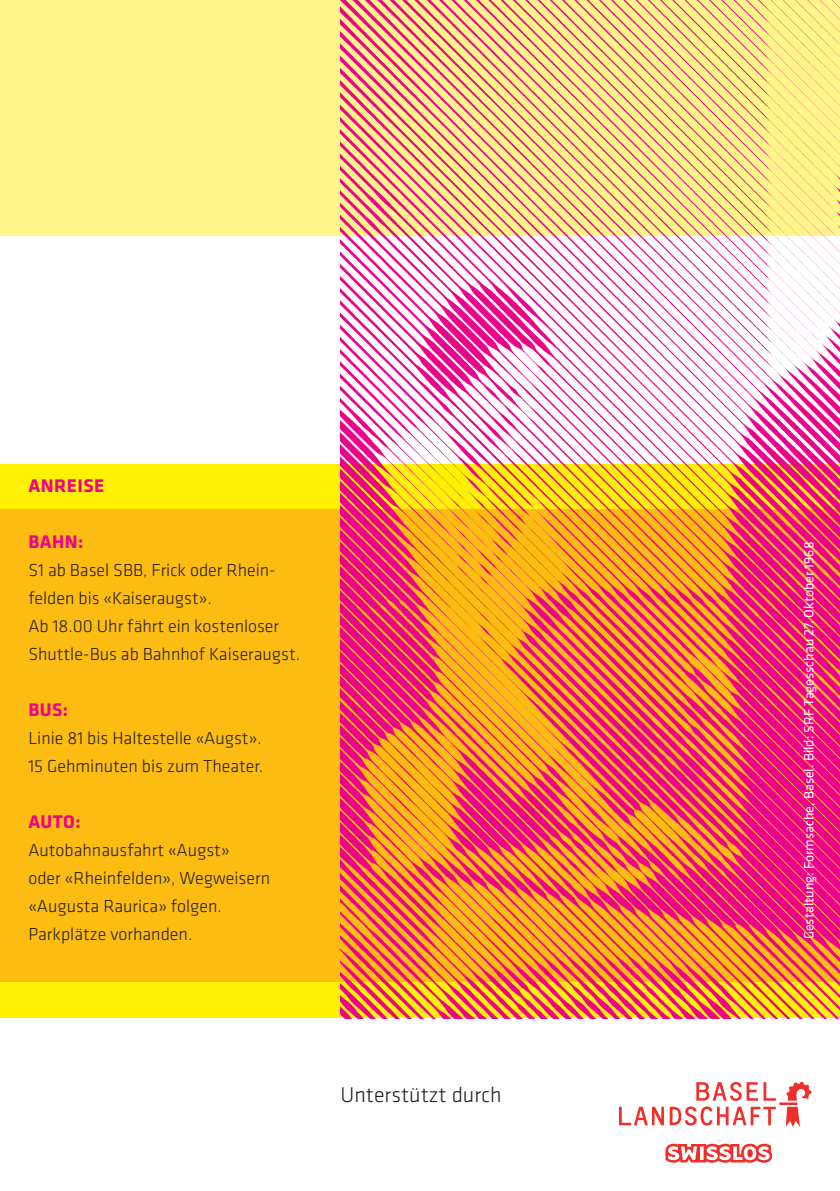
<style>
.page{position:relative;width:840px;height:1191px;background:#fff}
.page>*{position:absolute;margin:0;border:0;box-sizing:border-box;transform-origin:0 0}
.t1{font:300 22px "Klavika";color:#231f20}
.t2{font:700 19px "Klavika";letter-spacing:.025em;color:#ed028c}
.t3{font:300 18px/28px "Klavika";color:#231f20}
.t4{font:14px "Klavika";color:#fff}
</style>
<div class="page">
<div style="left:0;top:464px;width:839px;height:554px;background:#fff101"></div>
<div style="left:0;top:509px;width:839px;height:472px;background:#fdbc12"></div>
<div style="left:0;top:0;width:839px;height:235px;background:#fff689"></div>
<svg style="left:619px;top:1106px;width:44px;height:19px"></svg>
<svg style="left:669px;top:1082px;width:106px;height:43px"></svg>
<svg style="left:785px;top:1106px;width:14px;height:20px"></svg>
<svg style="left:786px;top:1081px;width:25px;height:19px"></svg>
<hr style="left:779px;top:1102px;width:18px;height:3px;background:#ee2f2a">
<svg style="left:665px;top:1143px;width:106px;height:19px"></svg>
<img style="left:340px;top:0;width:499px;height:1018px">
<p class="t2" style="left:28px;top:472px;width:77px">ANREISE</p>
<p class="t2" style="left:28px;top:528px;width:56px">BAHN:</p>
<p class="t3" style="left:28px;top:556px;width:273px">S1 ab Basel SBB, Frick oder Rhein&shy;felden bis «Kaiseraugst».<br>Ab 18.00 Uhr fährt ein kostenloser Shuttle-Bus ab Bahnhof Kaiseraugst.</p>
<p class="t2" style="left:28px;top:696px;width:41px">BUS:</p>
<p class="t3" style="left:28px;top:724px;width:236px">Linie 81 bis Haltestelle «Augst».<br>15 Gehminuten bis zum Theater.</p>
<p class="t2" style="left:28px;top:808px;width:54px">AUTO:</p>
<p class="t3" style="left:28px;top:836px;width:243px">Autobahnausfahrt «Augst»<br>oder «Rheinfelden», Wegweisern «Augusta Raurica» folgen.<br>Parkplätze vorhanden.</p>
<p class="t1" style="left:340px;top:1081px;width:163px">Unterstützt durch</p>
<p class="t4" style="left:799px;top:939px;width:399px;rotate:-90deg">Gestaltung: Formsache, Basel. Bild: SRF Tagesschau 27. Oktober 1968</p>
</div>
